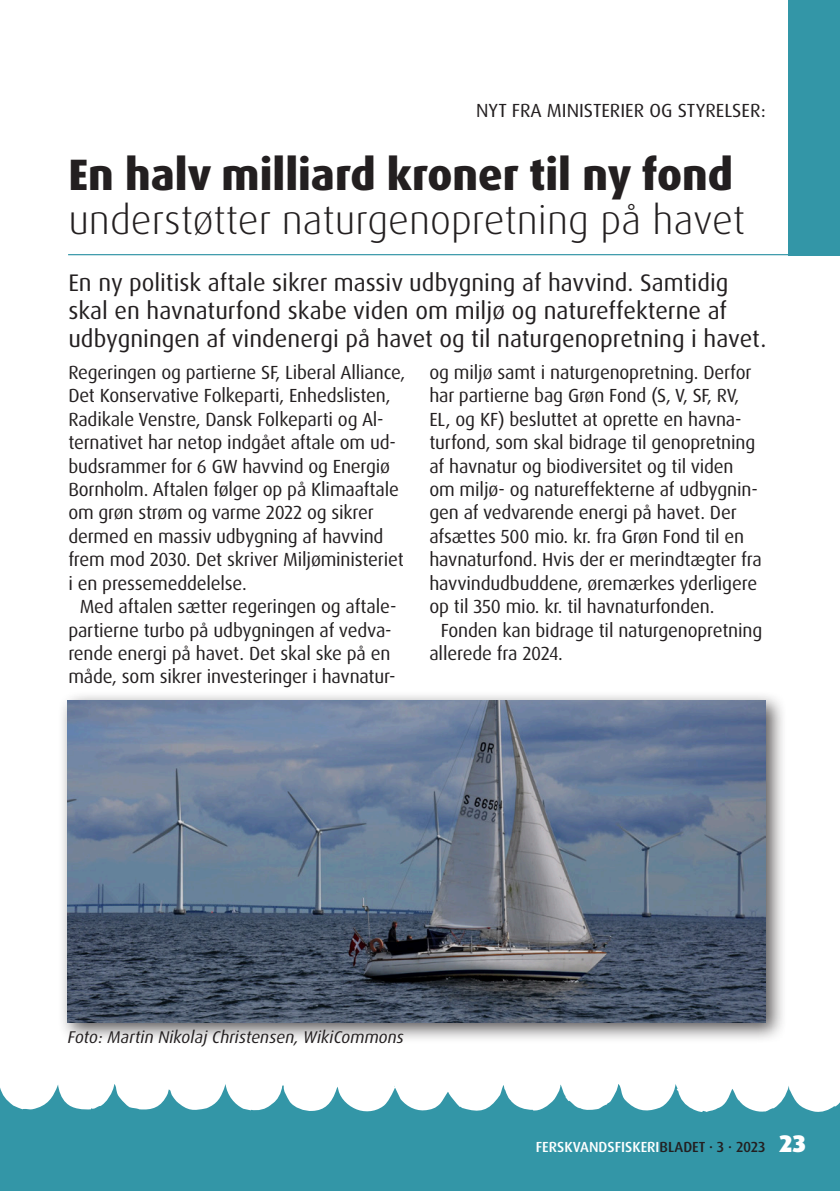
<style>
.page{position:relative;width:840px;height:1191px;background:#fff}
.page>*{position:absolute;margin:0;border:0;box-sizing:border-box;transform-origin:0 0}
.Alm__tekst_Overskrif{font:800 44px "Dax Pro";color:#231f20}
.Alm__tekst_Overskrif-2{font:300 40px "Dax Pro";color:#231f20}
.Alm__tekst_Overskrif-3{font:24px/28px "Dax Pro";color:#231f20}
.Alm__tekst_Overskrif-4{font:19px/23.4px "Dax Pro";letter-spacing:-.01em;color:#231f20}
.Alm__tekst_Overskrif-5{font:italic 17px "Dax Pro";color:#231f20}
.Alm__tekst_Overskrif-6{font:500 14.6px "Dax Pro";color:#fff}
.s1{color:#231f20}
.s2{font-weight:900;font-size:24px}
</style>
<div class="page">
<svg style="left:0;top:1084px;width:839px;height:107px;fill:#3396a7"></svg>
<hr style="left:68px;top:254px;width:771px;height:1px;background:#3396a7">
<div style="left:788px;top:0;width:51px;height:255px;background:#3396a7"></div>
<div style="left:58px;top:690px;width:729px;height:353px;background:#231f20;opacity:.75"></div>
<img style="left:68px;top:700px;width:697px;height:322px">
<p class="Alm__tekst_Overskrif-4" style="left:476px;top:99px;width:291px">NYT FRA MINISTERIER OG STYRELSER:</p>
<p class="Alm__tekst_Overskrif" style="left:68px;top:146px;width:665px">En halv milliard kroner til ny fond</p>
<p class="Alm__tekst_Overskrif-2" style="left:68px;top:194px;width:678px">understøtter naturgenopretning på havet</p>
<p class="Alm__tekst_Overskrif-3" style="left:68px;top:269px;width:699px">En ny politisk aftale sikrer massiv udbygning af havvind. Samtidig skal en havnaturfond skabe viden om miljø og natureffekterne af udbygningen af vindenergi på havet og til naturgenopretning i havet.</p>
<p class="Alm__tekst_Overskrif-4" style="left:68px;top:361px;width:338px">Regeringen og partierne SF, Liberal Alliance, Det Konservative Folkeparti, Enhedslisten, Radikale Venstre, Dansk Folkeparti og Al&shy;ternativet har netop indgået aftale om ud&shy;budsrammer for 6 GW havvind og Energiø Bornholm. Aftalen følger op på Klimaaftale om grøn strøm og varme 2022 og sikrer dermed en massiv udbygning af havvind frem mod 2030. Det skriver Miljøministeriet i en pressemeddelelse.</p>
<p class="Alm__tekst_Overskrif-4" style="left:68px;top:595px;width:329px;text-align:center">Med aftalen sætter regeringen og aftale&shy;partierne turbo på udbygningen af vedva&shy;rende energi på havet. Det skal ske på en måde, som sikrer investeringer i havnatur-</p>
<p class="Alm__tekst_Overskrif-4" style="left:429px;top:361px;width:334px">og miljø samt i naturgenopretning. Derfor har partierne bag Grøn Fond (S, V, SF, RV, EL, og KF) besluttet at oprette en havna&shy;turfond, som skal bidrage til genopretning af havnatur og biodiversitet og til viden om miljø- og natureffekterne af udbygnin&shy;gen af vedvarende energi på havet. Der afsættes 500 mio. kr. fra Grøn Fond til en havnaturfond. Hvis der er merindtægter fra havvindudbuddene, øremærkes yderligere op til 350 mio. kr. til havnaturfonden.</p>
<p class="Alm__tekst_Overskrif-4" style="left:429px;top:618px;width:334px;text-indent:11px">Fonden kan bidrage til naturgenopretning allerede fra 2024.</p>
<p class="Alm__tekst_Overskrif-5" style="left:68px;top:1026px;width:337px">Foto: Martin Nikolaj Christensen, WikiCommons</p>
<p class="Alm__tekst_Overskrif-6" style="left:535px;top:1137px;width:271px">FERSKVANDSFISKERI<span class="s1">BLADET · 3 · 2023</span> <span class="s2">23</span></p>
</div>
